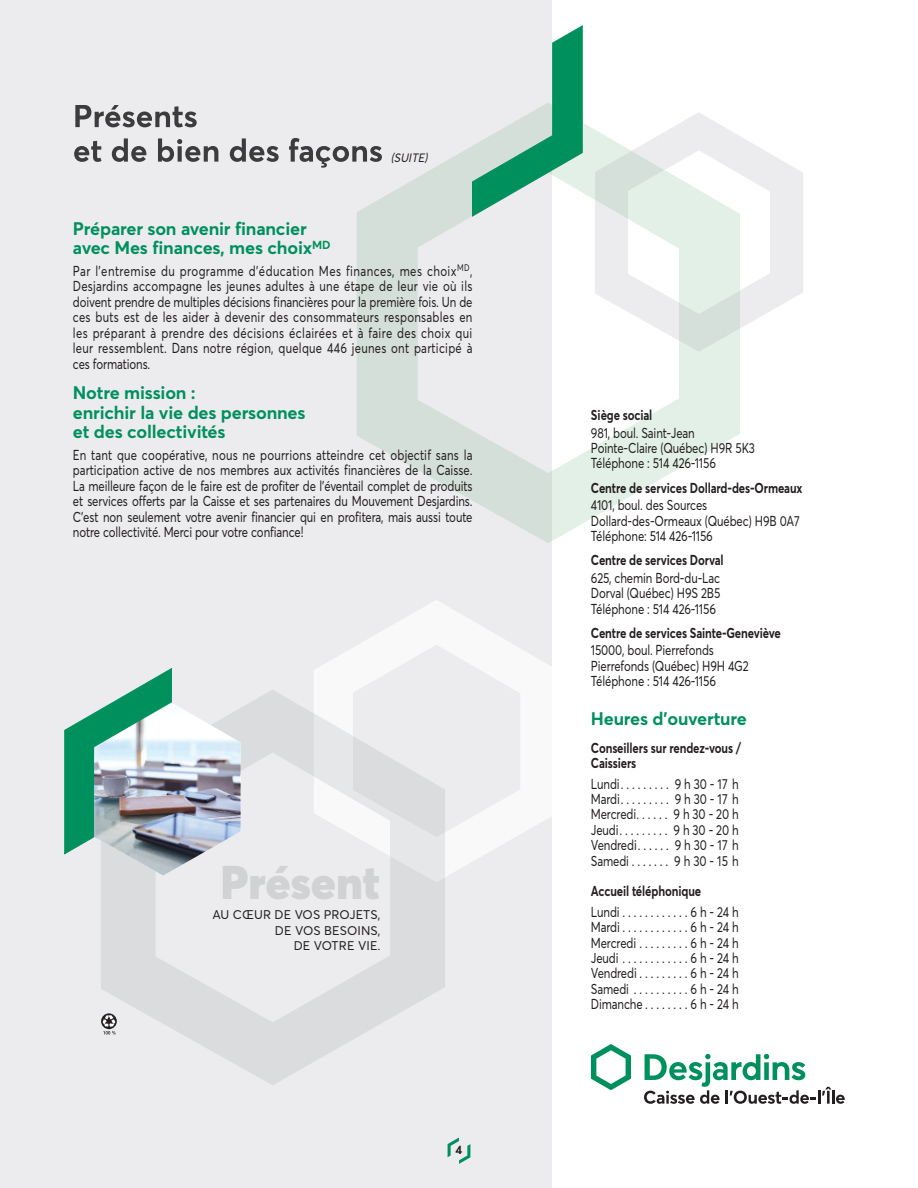
<style>
.page{position:relative;width:918px;height:1188px;background:#fff}
.page>*{position:absolute;margin:0;border:0;box-sizing:border-box;transform-origin:0 0}
.t1{font:900 46.65px "Averta";color:#d1d2d4}
.t2{font:700 18px/19.5px "Averta";letter-spacing:-.01em;color:#00905d}
.t3{font:14.25px/15.5px "Averta";letter-spacing:-.01em;color:#231f20;text-align:justify;scale:.8 1}
.t4{font:700 14.25px/15.5px "Averta";letter-spacing:-.01em;color:#231f20;scale:.8 1}
.t5{font:12.45px/15.6px "Averta";letter-spacing:.01em;color:#231f20;text-align:right}
.t6{font:italic 12px "Averta";color:#231f20;scale:.92 1}
.t7{font:700 12px "Averta";color:#231f20}
</style>
<div class="page">
<div style="left:0;top:0;width:552px;height:1188px;background:#ececee"></div>
<svg style="left:448px;top:1138px;width:22px;height:26px"></svg>
<svg style="left:75px;top:105px;width:122px;height:22px"></svg>
<svg style="left:74px;top:138px;width:257px;height:24px"></svg>
<svg style="left:591px;top:1044px;width:40px;height:46px"></svg>
<svg style="left:644px;top:1054px;width:201px;height:50px"></svg>
<svg style="left:552px;top:123px;width:188px;height:418px"></svg>
<svg style="left:357px;top:146px;width:195px;height:397px"></svg>
<svg style="left:595px;top:112px;width:208px;height:216px;fill:#f0f1f1"></svg>
<svg style="left:595px;top:151px;width:145px;height:201px"></svg>
<svg style="left:314px;top:600px;width:238px;height:277px"></svg>
<svg style="left:101px;top:690px;width:344px;height:395px"></svg>
<svg style="left:314px;top:713px;width:131px;height:169px"></svg>
<svg style="left:64px;top:668px;width:177px;height:208px"></svg>
<svg style="left:472px;top:25px;width:111px;height:192px"></svg>
<p class="t6" style="left:391px;top:153px;width:44px">(SUITE)</p>
<p class="t2" style="left:73px;top:220px;width:259px">Préparer son avenir financier avec Mes finances, mes choix<sup>MD</sup></p>
<p class="t3" style="left:73px;top:264px;width:501px">Par l’entremise du programme d’éducation Mes finances, mes choix<sup>MD</sup>, Desjardins accompagne les jeunes adultes à une étape de leur vie où ils doivent prendre de multiples décisions financières pour la première fois. Un de ces buts est de les aider à devenir des consommateurs responsables en les préparant à prendre des décisions éclairées et à faire des choix qui leur ressemblent. Dans notre région, quelque 446 jeunes ont participé à ces formations.</p>
<p class="t2" style="left:73px;top:385px;width:234px">Notre mission :<br>enrichir la vie des personnes et des collectivités</p>
<p class="t3" style="left:73px;top:448px;width:501px">En tant que coopérative, nous ne pourrions atteindre cet objectif sans la participation active de nos membres aux activités financières de la Caisse.<br>La meilleure façon de le faire est de profiter de l’éventail complet de produits et services offerts par la Caisse et ses partenaires du Mouvement Desjardins.<br>C’est non seulement votre avenir financier qui en profitera, mais aussi toute notre collectivité. Merci pour votre confiance!</p>
<h1 class="t1" style="left:220px;top:865px;width:162px">Présent</h1>
<p class="t5" style="left:212px;top:908px;width:170px">AU CŒUR DE VOS PROJETS,<br>DE VOS BESOINS,<br>DE VOTRE VIE.</p>
<p class="t7" style="left:456px;top:1146px;width:8px">4</p>
<p class="t4" style="left:591px;top:408px;width:78px">Siège social</p>
<p class="t3" style="left:591px;top:426px;width:207px;text-align:left">981, boul. Saint-Jean<br>Pointe-Claire (Québec) H9R 5K3<br>Téléphone : 514 426-1156</p>
<p class="t4" style="left:591px;top:481px;width:266px">Centre de services Dollard-des-Ormeaux</p>
<p class="t3" style="left:591px;top:499px;width:262px;text-align:left">4101, boul. des Sources<br>Dollard-des-Ormeaux (Québec) H9B 0A7<br>Téléphone: 514 426-1156</p>
<p class="t4" style="left:591px;top:554px;width:168px">Centre de services Dorval</p>
<p class="t3" style="left:591px;top:571px;width:163px">625, chemin Bord-du-Lac Dorval (Québec) H9S 2B5<br>Téléphone : 514 426-1156</p>
<p class="t4" style="left:591px;top:626px;width:239px">Centre de services Sainte-Geneviève</p>
<p class="t3" style="left:591px;top:644px;width:199px;text-align:left">15000, boul. Pierrefonds<br>Pierrefonds (Québec) H9H 4G2<br>Téléphone : 514 426-1156</p>
<p class="t2" style="left:591px;top:711px;width:157px">Heures d’ouverture</p>
<p class="t4" style="left:591px;top:741px;width:189px">Conseillers sur rendez-vous /<br>Caissiers</p>
<p class="t3" style="left:591px;top:777px;width:186px">Lundi. . . . . . . . . 9 h 30 - 17 h Mardi. . . . . . . . . 9 h 30 - 17 h Mercredi. . . . . . 9 h 30 - 20 h Jeudi. . . . . . . . . 9 h 30 - 20 h Vendredi. . . . . . 9 h 30 - 17 h Samedi . . . . . . . 9 h 30 - 15 h</p>
<p class="t4" style="left:591px;top:885px;width:139px">Accueil téléphonique</p>
<p class="t3" style="left:591px;top:905px;width:186px">Lundi . . . . . . . . . . . . 6 h - 24 h Mardi . . . . . . . . . . . . 6 h - 24 h Mercredi . . . . . . . . . 6 h - 24 h Jeudi . . . . . . . . . . . . 6 h - 24 h Vendredi . . . . . . . . . 6 h - 24 h Samedi . . . . . . . . . . 6 h - 24 h Dimanche . . . . . . . . 6 h - 24 h</p>
</div>
